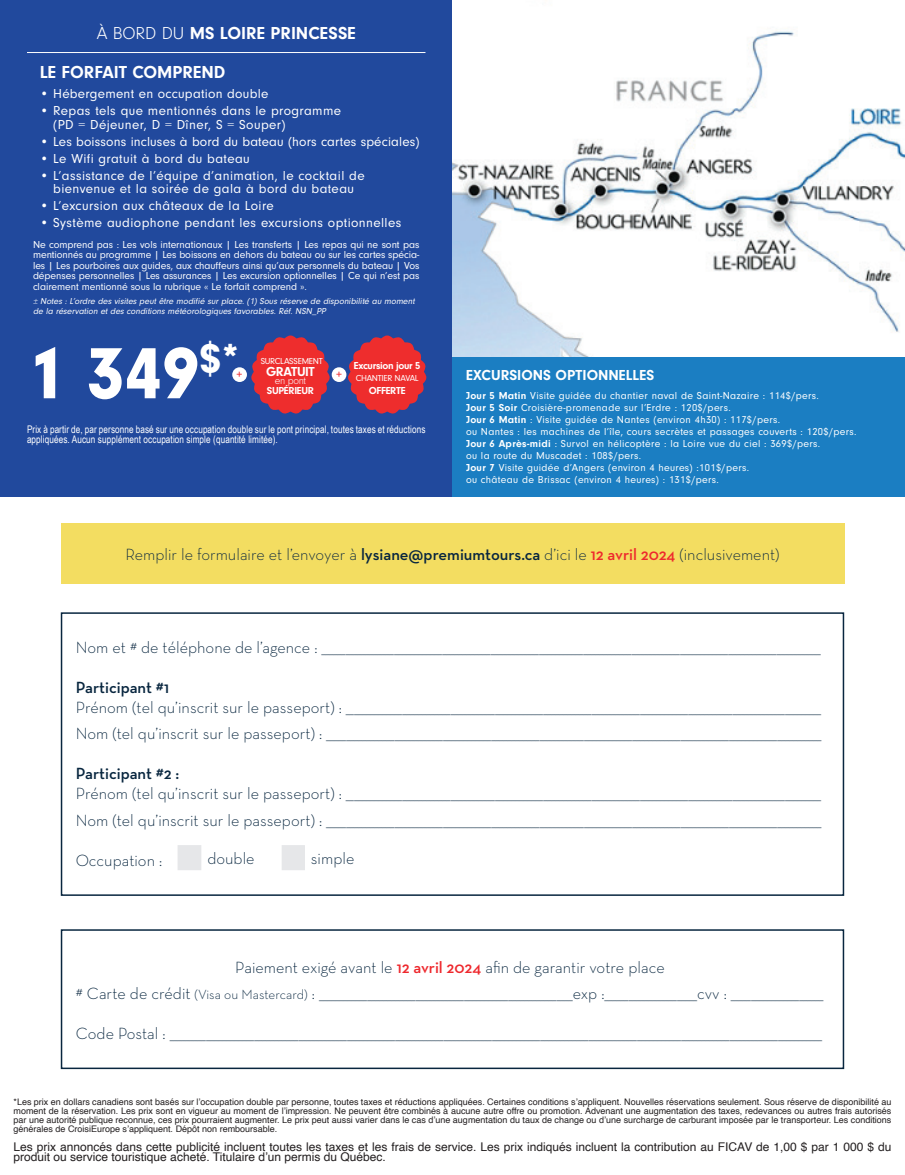
<style>
.page{position:relative;width:905px;height:1175px;background:#fff}
.page>*{position:absolute;margin:0;border:0;box-sizing:border-box;transform-origin:0 0}
.t1{font:900 75px "Neuzeit Gro";color:#fff}
.t2{font:700 18px/39px "Neuzeit Gro";color:#fff}
.t3{font:300 16.5px/26.5px "Neutraface Text";color:#08263f}
.t4{font:600 16.5px "Neutraface Text";color:#08263f}
.t5{font:700 15px "Neuzeit Gro";color:#fff}
.t6{font:13.5px/13.5px "Neuzeit Gro";letter-spacing:.03em;color:#fff}
.t7{font:13.5px "Neuzeit Gro";letter-spacing:.01em;color:#fff}
.t8{font:700 13.5px "Neuzeit Gro";letter-spacing:-.03em;color:#fff}
.t9{font:12px/10.5px "Helvetica";color:#231f20}
.t10{font:10.5px/12px "Neuzeit Gro";letter-spacing:.03em;color:#fff;text-align:justify}
.t11{font:10.5px/10.5px "Arial Narrow";letter-spacing:.01em;color:#fff;scale:.95 1}
.t12{font:700 10.5px "Neuzeit Gro";letter-spacing:-.03em;color:#fff}
.t13{font:300 10.5px "Neuzeit Gro";letter-spacing:-.03em;color:#fff}
.t14{font:900 10.5px "Neuzeit Gro";color:#ee282d}
.t15{font:9px/9px "Helvetica";color:#231f20;text-align:justify}
.t16{font:italic 9px/10.5px "Neuzeit Gro";color:#fff}
.t17{font:9px "Neuzeit Gro";letter-spacing:-.03em;color:#fff}
.s1{font-weight:300}
.s2{font-weight:700}
.s3{font-weight:600}
.s4{font-weight:600;color:#ee282d}
.s5{font-size:13.5px}
</style>
<div class="page">
<div style="left:0;top:0;width:452px;height:496px;background:#21499d"></div>
<hr style="left:27px;top:52px;width:398px;height:1px;background:#fff">
<img style="left:452px;top:31px;width:452px;height:326px">
<div style="left:452px;top:357px;width:452px;height:139px;background:#1b7ec2"></div>
<svg style="left:251px;top:335px;width:79px;height:79px"></svg>
<svg style="left:348px;top:335px;width:78px;height:79px"></svg>
<div style="left:61px;top:612px;width:783px;height:284px;border:2px solid #08263f"></div>
<div style="left:61px;top:929px;width:783px;height:140px;border:2px solid #08263f"></div>
<div style="left:232px;top:367px;width:15px;height:15px;background:#fff;border-radius:50%"></div>
<div style="left:332px;top:367px;width:14px;height:15px;background:#fff;border-radius:50%"></div>
<div style="left:61px;top:523px;width:783px;height:61px;background:#f3dd61"></div>
<svg style="left:177px;top:845px;width:128px;height:25px"></svg>
<p class="t2" style="left:40px;top:14px;width:317px;text-indent:57px"><span class="s1">À BORD DU</span> MS LOIRE PRINCESSE<br>LE FORFAIT COMPREND</p>
<p class="t6" style="left:40px;top:87px;width:230px">• Hébergement en occupation double</p>
<p class="t6" style="left:53px;top:104px;width:289px;text-indent:-13px">• Repas tels que mentionnés dans le programme (PD = Déjeuner, D = Dîner, S = Souper)</p>
<p class="t7" style="left:40px;top:134px;width:381px">• Les boissons incluses à bord du bateau (hors cartes spéciales)</p>
<p class="t6" style="left:40px;top:152px;width:211px">• Le Wifi gratuit à bord du bateau</p>
<p class="t6" style="left:40px;top:169px;width:326px;text-align:center">• L’assistance de l’équipe d’animation, le cocktail de bienvenue et la soirée de gala à bord du bateau</p>
<p class="t6" style="left:40px;top:199px;width:235px">• L’excursion aux châteaux de la Loire</p>
<p class="t6" style="left:40px;top:216px;width:363px">• Système audiophone pendant les excursions optionnelles</p>
<p class="t10" style="left:33px;top:239px;width:388px;line-height:10.5px">Ne comprend pas : Les vols internationaux | Les transferts | Les repas qui ne sont pas mentionnés au programme | Les boissons en dehors du bateau ou sur les cartes spécia&shy;les | Les pourboires aux guides, aux chauffeurs ainsi qu’aux personnels du bateau | Vos dépenses personnelles | Les assurances | Les excursion optionnelles | Ce qui n’est pas clairement mentionné sous la rubrique « Le forfait comprend ».</p>
<p class="t16" style="left:33px;top:296px;width:385px">± Notes : L’ordre des visites peut être modifié sur place. (1) Sous réserve de disponibilité au moment de la réservation et des conditions météorologiques favorables. Réf. NSN_PP</p>
<h1 class="t1" style="left:27px;top:331px;width:214px">1 349<sup>$*</sup></h1>
<p class="t17" style="left:261px;top:356px;width:64px">SURCLASSEMENT</p>
<p class="t8" style="left:266px;top:364px;width:50px">GRATUIT</p>
<p class="t13" style="left:275px;top:374px;width:33px">en pont</p>
<p class="t12" style="left:267px;top:385px;width:49px">SUPÉRIEUR</p>
<p class="t12" style="left:354px;top:359px;width:68px">Excursion jour 5</p>
<p class="t17" style="left:355px;top:373px;width:65px">CHANTIER NAVAL</p>
<p class="t12" style="left:369px;top:384px;width:38px">OFFERTE</p>
<p class="t14" style="left:237px;top:369px;width:7px">+</p>
<p class="t14" style="left:336px;top:369px;width:7px">+</p>
<p class="t11" style="left:27px;top:423px;width:421px">Prix à partir de, par personne basé sur une occupation double sur le pont principal, toutes taxes et réductions appliquées. Aucun supplément occupation simple (quantité limitée).</p>
<p class="t5" style="left:466px;top:367px;width:190px">EXCURSIONS OPTIONNELLES</p>
<p class="t10" style="left:466px;top:390px;width:392px;text-align:left"><span class="s2">Jour 5 Matin</span> Visite guidée du chantier naval de Saint-Nazaire : 114$/pers.<br><span class="s2">Jour 5 Soir</span> Croisière-promenade sur l’Erdre : 120$/pers.<br><span class="s2">Jour 6 Matin</span> : Visite guidée de Nantes (environ 4h30) : 117$/pers.<br>ou Nantes : les machines de l’île, cours secrètes et passages couverts : 120$/pers.<br><span class="s2">Jour 6 Après-midi</span> : Survol en hélicoptère : la Loire vue du ciel : 369$/pers.<br>ou la route du Muscadet : 108$/pers.<br><span class="s2">Jour 7</span> Visite guidée d’Angers (environ 4 heures) :101$/pers.<br>ou château de Brissac (environ 4 heures) : 131$/pers.</p>
<p class="t3" style="left:125px;top:541px;width:655px">Remplir le formulaire et l’envoyer à <span class="s3">lysiane@premiumtours.ca</span> d’ici le <span class="s4">12 avril 2024</span> (inclusivement)</p>
<p class="t3" style="left:76px;top:633px;width:746px">Nom et # de téléphone de l’agence : ____________________________________________________________________________________________________________________________</p>
<p class="t4" style="left:76px;top:677px;width:95px">Participant #1</p>
<p class="t3" style="left:76px;top:693px;width:747px">Prénom (tel qu’inscrit sur le passeport) : ______________________________________________________________________________________________________________________<br>Nom (tel qu’inscrit sur le passeport) : ___________________________________________________________________________________________________________________________</p>
<p class="t4" style="left:76px;top:763px;width:105px">Participant #2 :</p>
<p class="t3" style="left:76px;top:780px;width:747px">Prénom (tel qu’inscrit sur le passeport) : ______________________________________________________________________________________________________________________<br>Nom (tel qu’inscrit sur le passeport) : ___________________________________________________________________________________________________________________________</p>
<p class="t3" style="left:76px;top:846px;width:88px">Occupation :</p>
<p class="t3" style="left:207px;top:844px;width:49px">double</p>
<p class="t3" style="left:311px;top:844px;width:45px">simple</p>
<p class="t3" style="left:76px;top:953px;width:749px;text-align:center">Paiement exigé avant le <span class="s4">12 avril 2024</span> afin de garantir votre place<br># Carte de crédit <span class="s5">(Visa ou Mastercard)</span> : _______________________________________________________________exp :_______________________cvv : _______________________</p>
<p class="t3" style="left:76px;top:1020px;width:748px">Code Postal : __________________________________________________________________________________________________________________________________________________________________</p>
<p class="t15" style="left:14px;top:1097px;width:879px">*Les prix en dollars canadiens sont basés sur l’occupation double par personne, toutes taxes et réductions appliquées. Certaines conditions s’appliquent. Nouvelles réservations seulement. Sous réserve de disponibilité au moment de la réservation. Les prix sont en vigueur au moment de l’impression. Ne peuvent être combinés à aucune autre offre ou promotion. Advenant une augmentation des taxes, redevances ou autres frais autorisés par une autorité publique reconnue, ces prix pourraient augmenter. Le prix peut aussi varier dans le cas d’une augmentation du taux de change ou d’une surcharge de carburant imposée par le transporteur. Les conditions générales de CroisiEurope s’appliquent. Dépôt non remboursable.</p>
<p class="t9" style="left:14px;top:1141px;width:879px">Les prix annoncés dans cette publicité incluent toutes les taxes et les frais de service. Les prix indiqués incluent la contribution au FICAV de 1,00 $ par 1 000 $ du produit ou service touristique acheté. Titulaire d’un permis du Québec.</p>
</div>
